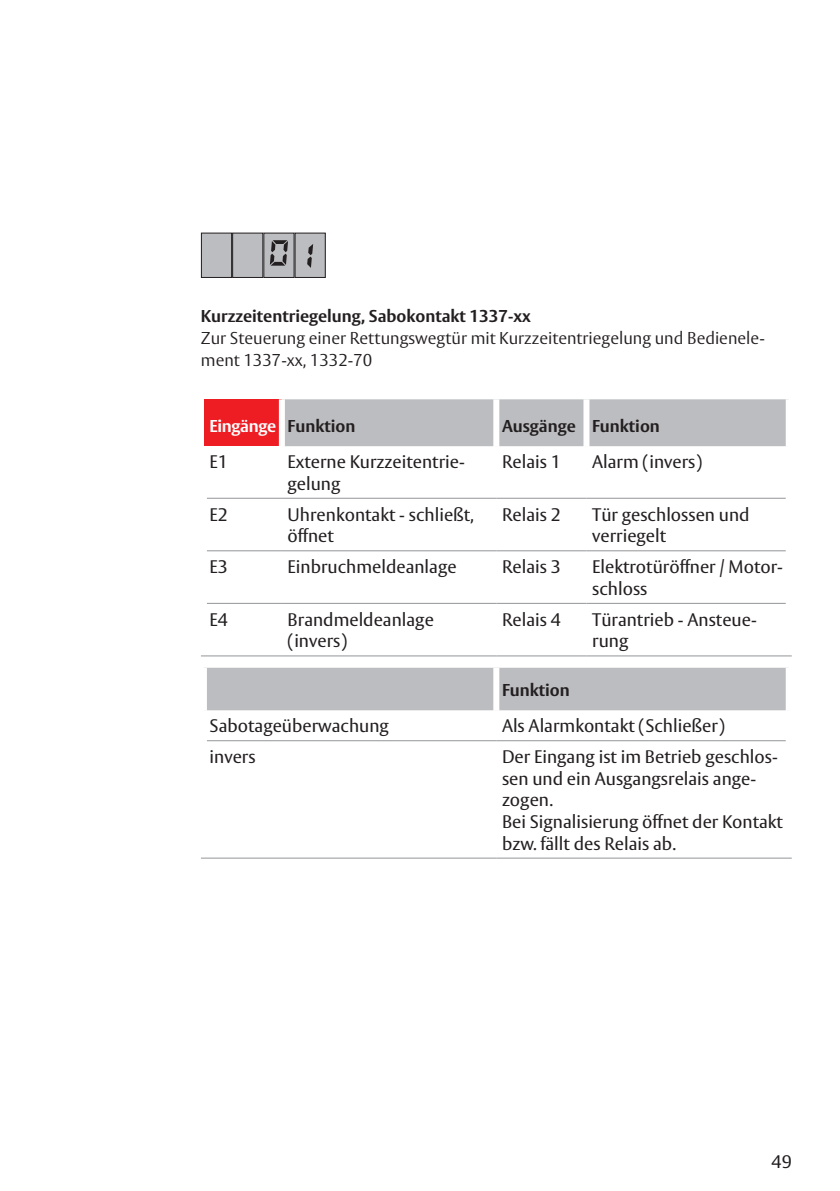
<style>
.page{position:relative;width:840px;height:1191px;background:#fff}
.page>*{position:absolute;margin:0;border:0;box-sizing:border-box;transform-origin:0 0}
.t1{font:18px/21.6px "ASSA Vesta";color:#231f20}
.t2{font:300 17px/22px "ASSA Vesta";color:#231f20}
.t3{font:700 17px "ASSA Vesta";color:#231f20}
.t4{font:700 17px "ASSA Vesta";letter-spacing:-.01em;color:#fff}
.s1{color:#231f20}
</style>
<div class="page">
<div style="left:201px;top:233px;width:30px;height:44px;background:#bcbdc0"></div>
<div style="left:201px;top:232px;width:31px;height:46px;border:1px solid #231f20"></div>
<div style="left:232px;top:233px;width:31px;height:44px;background:#bcbdc0"></div>
<div style="left:232px;top:232px;width:31px;height:46px;border:1px solid #231f20"></div>
<div style="left:264px;top:233px;width:30px;height:44px;background:#bcbdc0"></div>
<svg style="left:270px;top:240px;width:18px;height:26px"></svg>
<div style="left:263px;top:232px;width:31px;height:46px;border:1px solid #231f20"></div>
<div style="left:295px;top:233px;width:30px;height:44px;background:#bcbdc0"></div>
<svg style="left:307px;top:244px;width:6px;height:24px"></svg>
<div style="left:294px;top:232px;width:31px;height:46px;border:1px solid #231f20"></div>
<div style="left:204px;top:399px;width:78px;height:47px;background:#ee1d23"></div>
<div style="left:285px;top:399px;width:500px;height:47px;background:#bcbdc0"></div>
<div style="left:493px;top:399px;width:6px;height:47px;background:#fff"></div>
<div style="left:583px;top:399px;width:6px;height:47px;background:#fff"></div>
<hr style="left:207px;top:498px;width:75px;height:1px;background:#939598">
<hr style="left:282px;top:498px;width:214px;height:1px;background:#939598">
<hr style="left:496px;top:498px;width:90px;height:1px;background:#939598">
<hr style="left:586px;top:498px;width:199px;height:1px;background:#939598">
<hr style="left:207px;top:550px;width:75px;height:1px;background:#939598">
<hr style="left:282px;top:550px;width:214px;height:1px;background:#939598">
<hr style="left:496px;top:550px;width:90px;height:1px;background:#939598">
<hr style="left:586px;top:550px;width:199px;height:1px;background:#939598">
<hr style="left:207px;top:603px;width:75px;height:1px;background:#939598">
<hr style="left:282px;top:603px;width:214px;height:1px;background:#939598">
<hr style="left:496px;top:603px;width:90px;height:1px;background:#939598">
<hr style="left:586px;top:603px;width:199px;height:1px;background:#939598">
<hr style="left:201px;top:655px;width:81px;height:1px;background:#939598">
<hr style="left:282px;top:655px;width:214px;height:1px;background:#939598">
<hr style="left:496px;top:655px;width:90px;height:1px;background:#939598">
<hr style="left:586px;top:655px;width:205px;height:1px;background:#939598">
<div style="left:279px;top:399px;width:6px;height:47px;background:#fff"></div>
<div style="left:207px;top:668px;width:578px;height:42px;background:#bcbdc0"></div>
<div style="left:493px;top:668px;width:6px;height:42px;background:#fff"></div>
<hr style="left:207px;top:740px;width:289px;height:1px;background:#939598">
<hr style="left:496px;top:740px;width:289px;height:1px;background:#939598">
<hr style="left:201px;top:857px;width:295px;height:1px;background:#939598">
<hr style="left:496px;top:857px;width:295px;height:1px;background:#939598">
<p class="t3" style="left:201px;top:305px;width:331px">Kurzzeitentriegelung, Sabokontakt 1337-xx</p>
<p class="t2" style="left:201px;top:328px;width:565px">Zur Steuerung einer Rettungswegtür mit Kurzzeitentriegelung und Bedienele&shy;ment 1337-xx, 1332-70</p>
<p class="t4" style="left:209px;top:415px;width:147px">Eingänge <span class="s1">Funktion</span></p>
<p class="t3" style="left:501px;top:415px;width:159px">Ausgänge Funktion</p>
<p class="t1" style="left:209px;top:452px;width:20px">E1</p>
<p class="t1" style="left:287px;top:452px;width:179px">Externe Kurzzeitentrie&shy;gelung</p>
<p class="t1" style="left:501px;top:452px;width:60px">Relais 1</p>
<p class="t1" style="left:592px;top:452px;width:112px">Alarm (invers)</p>
<p class="t1" style="left:209px;top:504px;width:20px">E2</p>
<p class="t1" style="left:287px;top:504px;width:188px">Uhrenkontakt - schließt, öffnet</p>
<p class="t1" style="left:501px;top:504px;width:60px">Relais 2</p>
<p class="t1" style="left:592px;top:504px;width:159px">Tür geschlossen und verriegelt</p>
<p class="t1" style="left:209px;top:557px;width:20px">E3</p>
<p class="t1" style="left:287px;top:557px;width:170px">Einbruchmeldeanlage</p>
<p class="t1" style="left:501px;top:557px;width:60px">Relais 3</p>
<p class="t1" style="left:592px;top:557px;width:192px">Elektrotüröffner / Motor&shy;schloss</p>
<p class="t1" style="left:209px;top:609px;width:20px">E4</p>
<p class="t1" style="left:287px;top:609px;width:148px">Brandmeldeanlage (invers)</p>
<p class="t1" style="left:501px;top:609px;width:60px">Relais 4</p>
<p class="t1" style="left:592px;top:609px;width:166px">Türantrieb - Ansteue&shy;rung</p>
<p class="t3" style="left:501px;top:679px;width:69px">Funktion</p>
<p class="t1" style="left:209px;top:716px;width:181px">Sabotageüberwachung</p>
<p class="t1" style="left:501px;top:716px;width:224px">Als Alarmkontakt (Schließer)</p>
<p class="t1" style="left:209px;top:747px;width:48px">invers</p>
<p class="t1" style="left:501px;top:747px;width:282px">Der Eingang ist im Betrieb geschlos&shy;sen und ein Ausgangsrelais ange&shy;zogen.<br>Bei Signalisierung öffnet der Kontakt bzw. fällt des Relais ab.</p>
<p class="t1" style="left:771px;top:1151px;width:22px">49</p>
</div>
